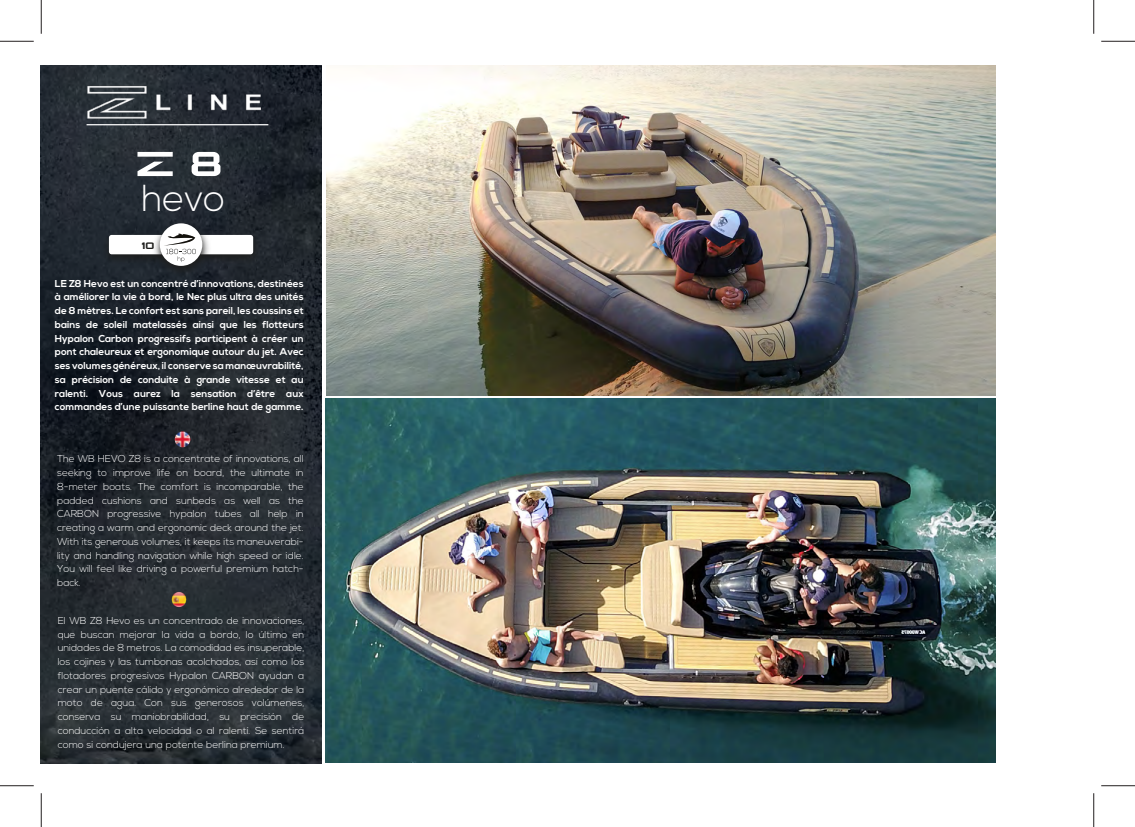
<style>
.page{position:relative;width:1135px;height:827px;background:#fff}
.page>*{position:absolute;margin:0;border:0;box-sizing:border-box;transform-origin:0 0}
.t1{font:60px "Sealve R";color:#fff}
.t2{font:300 37.5px "Nexa";color:#fff}
.t3{font:16.25px "Sealve R";color:#1d1d1b}
.t4{font:300 10px/13.8px "Nexa";color:#fff;text-align:justify}
.t5{font:700 10px/13.8px "Nexa";color:#fff;text-align:justify}
</style>
<div class="page">
<hr style="left:0;top:41px;width:34px;height:1px;background:#231f20">
<hr style="left:1101px;top:41px;width:34px;height:1px;background:#231f20">
<hr style="left:0;top:785px;width:34px;height:1px;background:#231f20">
<hr style="left:1101px;top:785px;width:34px;height:1px;background:#231f20">
<hr style="left:41px;top:0;width:1px;height:34px;background:#231f20">
<hr style="left:41px;top:793px;width:1px;height:34px;background:#231f20">
<hr style="left:1093px;top:0;width:1px;height:34px;background:#231f20">
<hr style="left:1093px;top:793px;width:1px;height:34px;background:#231f20">
<img style="left:41px;top:66px;width:280px;height:697px">
<img style="left:84px;top:83px;width:177px;height:37px">
<img style="left:99px;top:227px;width:165px;height:42px">
<div style="left:109px;top:235px;width:144px;height:19px;background:#fff;border-radius:3px"></div>
<svg style="left:114px;top:254px;width:25px;height:2px"></svg>
<img style="left:149px;top:216px;width:65px;height:64px">
<div style="left:160px;top:223px;width:42px;height:43px;background:#fff;border-radius:50%"></div>
<svg style="left:164px;top:234px;width:76px;height:28px"></svg>
<hr style="left:87px;top:124px;width:181px;height:1px;background:#fff">
<img style="left:168px;top:592px;width:22px;height:16px">
<img style="left:175px;top:431px;width:15px;height:16px">
<img style="left:326px;top:399px;width:669px;height:363px">
<img style="left:327px;top:66px;width:668px;height:329px">
<h1 class="t1" style="left:137px;top:134px;width:86px">Z 8</h1>
<h2 class="t2" style="left:141px;top:177px;width:85px">hevo</h2>
<h3 class="t3" style="left:141px;top:237px;width:15px">10</h3>
<p class="t5" style="left:55px;top:277px;width:250px">LE Z8 Hevo est un concentré d’innovations, destinées à améliorer la vie à bord, le Nec plus ultra des unités de 8 mètres. Le confort est sans pareil, les coussins et bains de soleil matelassés ainsi que les flotteurs Hypalon Carbon progressifs participent à créer un pont chaleureux et ergonomique autour du jet. Avec ses volumes généreux, il conserve sa manœuvrabilité, sa précision de conduite à grande vitesse et au ralenti. Vous aurez la sensation d’être aux commandes d’une puissante berline haut de gamme.</p>
<p class="t4" style="left:57px;top:452px;width:248px">The WB HEVO Z8 is a concentrate of innovations, all seeking to improve life on board, the ultimate in 8-meter boats. The comfort is incomparable, the padded cushions and sunbeds as well as the CARBON progressive hypalon tubes all help in creating a warm and ergonomic deck around the jet.<br>With its generous volumes, it keeps its maneuverabi&shy;lity and handling navigation while high speed or idle.<br>You will feel like driving a powerful premium hatch&shy;back.</p>
<p class="t4" style="left:58px;top:614px;width:248px">El WB Z8 Hevo es un concentrado de innovaciones, que buscan mejorar la vida a bordo, lo último en unidades de 8 metros. La comodidad es insuperable, los cojines y las tumbonas acolchados, así como los flotadores progresivos Hypalon CARBON ayudan a crear un puente cálido y ergonómico alrededor de la moto de agua. Con sus generosos volúmenes, conserva su maniobrabilidad, su precisión de conducción a alta velocidad o al ralentí. Se sentirá como si condujera una potente berlina premium.</p>
</div>
